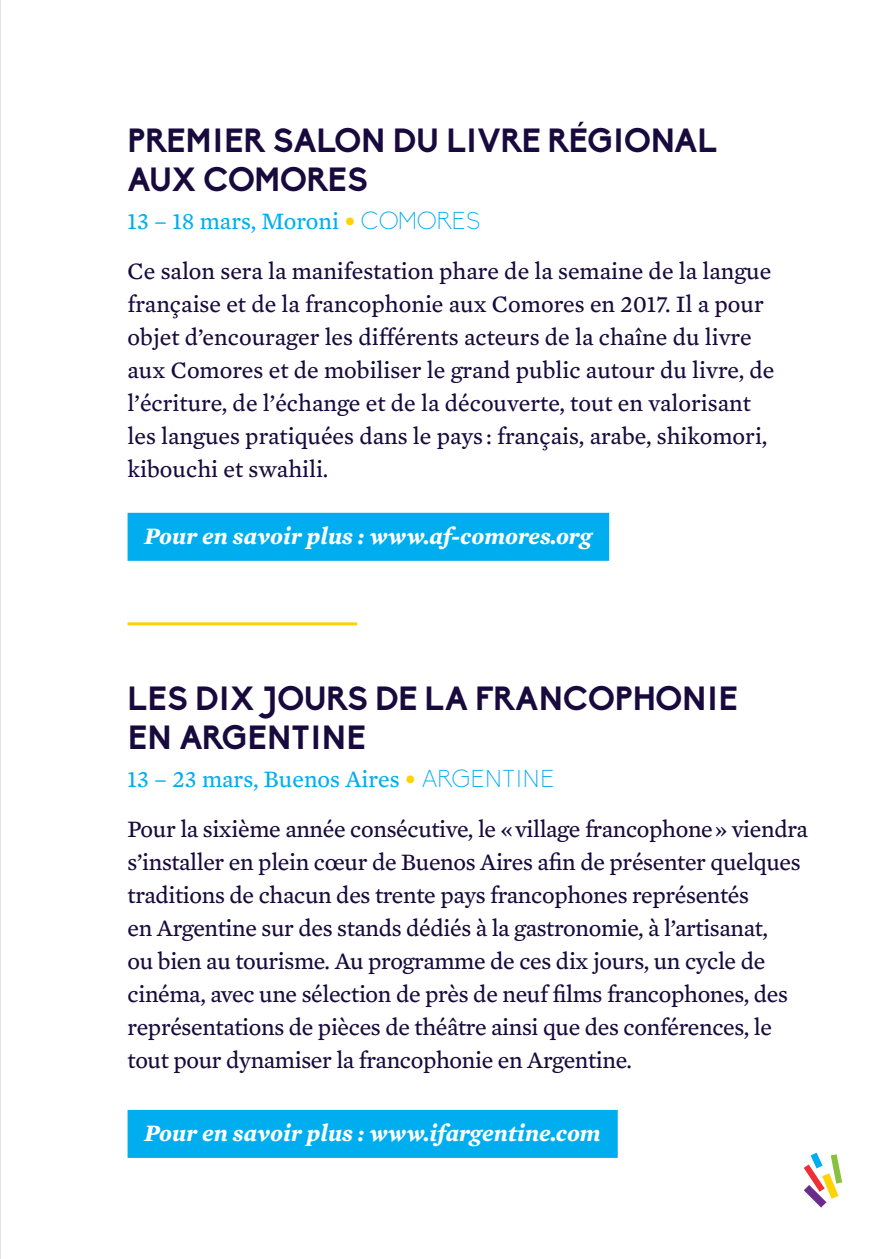
<style>
.page{position:relative;width:893px;height:1259px;background:#fff}
.page>*{position:absolute;margin:0;border:0;box-sizing:border-box;transform-origin:0 0}
.TITRE{font:700 33px/39px "Biko";letter-spacing:-.005em;color:#190a3d}
.texte_courant{font:24px/33px "Mercury Text G3 Roman";letter-spacing:-.015em;color:#190a3d}
.Info_plus{font:italic 700 24px "Mercury Text G1";color:#fff}
.Sous-titre{font:24px "Mercury Text G3 Roman";color:#00aeef}
.s1{font-family:"Mercury Display";font-weight:700;color:#fed304}
.s2{font-family:"Biko";font-weight:300}
</style>
<div class="page">
<svg style="left:804px;top:1152px;width:38px;height:55px"></svg>
<hr style="left:0;top:0;width:1px;height:1259px;background:#c7c8ca">
<div style="left:128px;top:513px;width:481px;height:48px;background:#00aeef"></div>
<hr style="left:128px;top:622px;width:229px;height:3px;background:#fed304">
<div style="left:128px;top:1110px;width:490px;height:48px;background:#00aeef"></div>
<p class="TITRE" style="left:128px;top:122px;width:591px">PREMIER SALON DU LIVRE RÉGIONAL<br>AUX COMORES</p>
<p class="Sous-titre" style="left:128px;top:206px;width:355px">13 – 18 mars, Moroni <span class="s1">•</span> <span class="s2">COMORES</span></p>
<p class="texte_courant" style="left:128px;top:254px;width:648px">Ce salon sera la manifestation phare de la semaine de la langue française et de la francophonie aux Comores en 2017. Il a pour objet d’encourager les différents acteurs de la chaîne du livre aux Comores et de mobiliser le grand public autour du livre, de l’écriture, de l’échange et de la découverte, tout en valorisant les langues pratiquées dans le pays : français, arabe, shikomori, kibouchi et swahili.</p>
<p class="Info_plus" style="left:145px;top:521px;width:449px">Pour en savoir plus : www.af-comores.org</p>
<p class="TITRE" style="left:128px;top:679px;width:612px">LES DIX JOURS DE LA FRANCOPHONIE<br>EN ARGENTINE</p>
<p class="Sous-titre" style="left:128px;top:764px;width:428px">13 – 23 mars, Buenos Aires <span class="s1">•</span> <span class="s2">ARGENTINE</span></p>
<p class="texte_courant" style="left:128px;top:812px;width:682px">Pour la sixième année consécutive, le «village francophone» viendra s’installer en plein cœur de Buenos Aires afin de présenter quelques traditions de chacun des trente pays francophones représentés<br>en Argentine sur des stands dédiés à la gastronomie, à l’artisanat,<br>ou bien au tourisme. Au programme de ces dix jours, un cycle de cinéma, avec une sélection de près de neuf films francophones, des représentations de pièces de théâtre ainsi que des conférences, le tout pour dynamiser la francophonie en Argentine.</p>
<p class="Info_plus" style="left:145px;top:1118px;width:458px">Pour en savoir plus : www.ifargentine.com</p>
</div>
